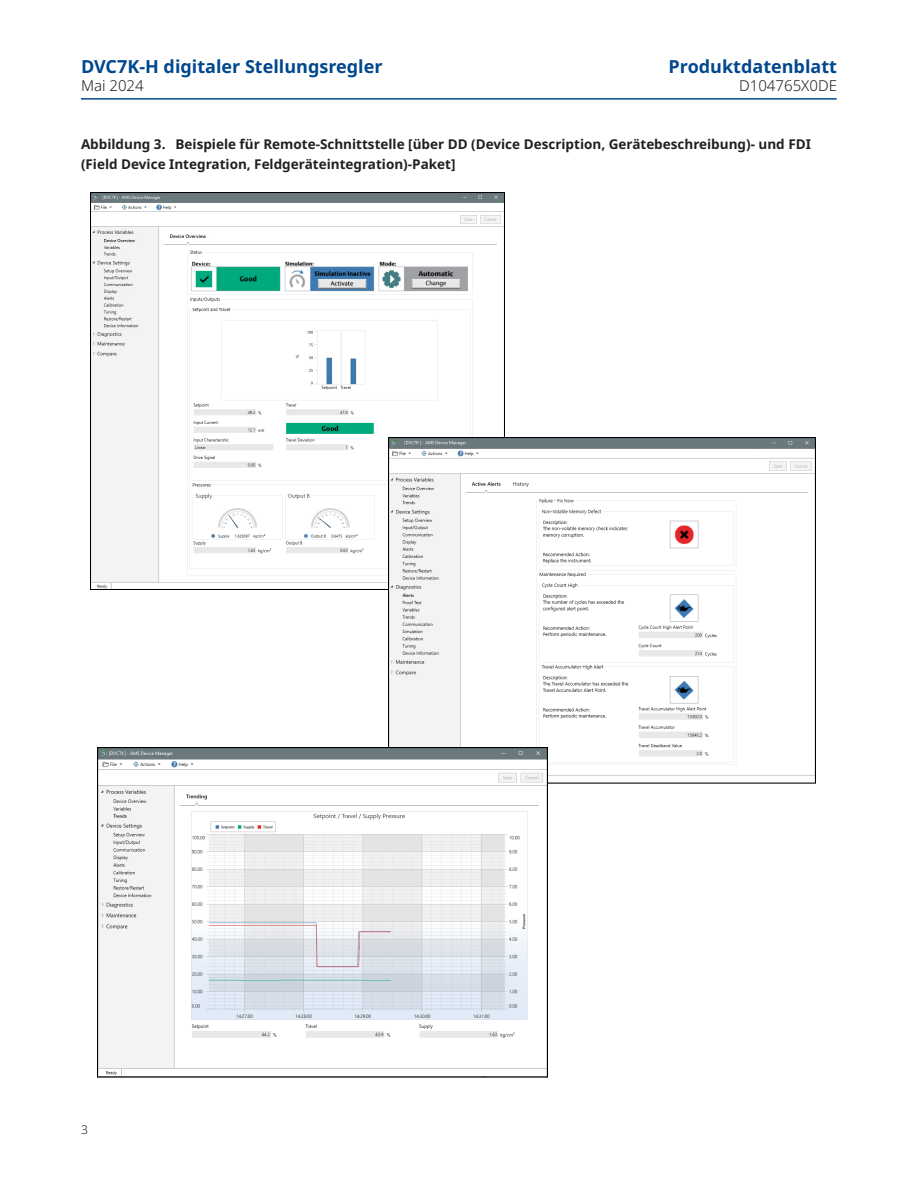
<style>
.page{position:relative;width:918px;height:1188px;background:#fff}
.page>*{position:absolute;margin:0;border:0;box-sizing:border-box;transform-origin:0 0}
._07_MP_Docu__type_Prod_Name{font:700 18px "Noto Sans";color:#01478d}
._07_MP_Docu__type_Prod_Name-2{font:300 15px "Noto Sans";color:#231f20}
.t1{font:700 13.5px/19.5px "Noto Sans";color:#231f20}
.t2{font:300 12px "Noto Sans";color:#231f20}
</style>
<div class="page">
<hr style="left:81px;top:98px;width:756px;height:2px;background:#01478d">
<img style="left:91px;top:192px;width:414px;height:398px">
<img style="left:388px;top:437px;width:427px;height:347px">
<img style="left:97px;top:748px;width:450px;height:329px">
<p class="_07_MP_Docu__type_Prod_Name" style="left:81px;top:57px;width:303px">DVC7K-H digitaler Stellungsregler</p>
<p class="_07_MP_Docu__type_Prod_Name" style="left:669px;top:57px;width:170px">Produktdatenblatt</p>
<p class="_07_MP_Docu__type_Prod_Name-2" style="left:81px;top:77px;width:64px">Mai 2024</p>
<p class="_07_MP_Docu__type_Prod_Name-2" style="left:739px;top:77px;width:99px">D104765X0DE</p>
<p class="t1" style="left:81px;top:135px;width:732px">Abbildung 3. Beispiele für Remote-Schnittstelle [über DD (Device Description, Gerätebeschreibung)- und FDI (Field Device Integration, Feldgeräteintegration)-Paket]</p>
<p class="t2" style="left:81px;top:1123px;width:8px">3</p>
</div>
